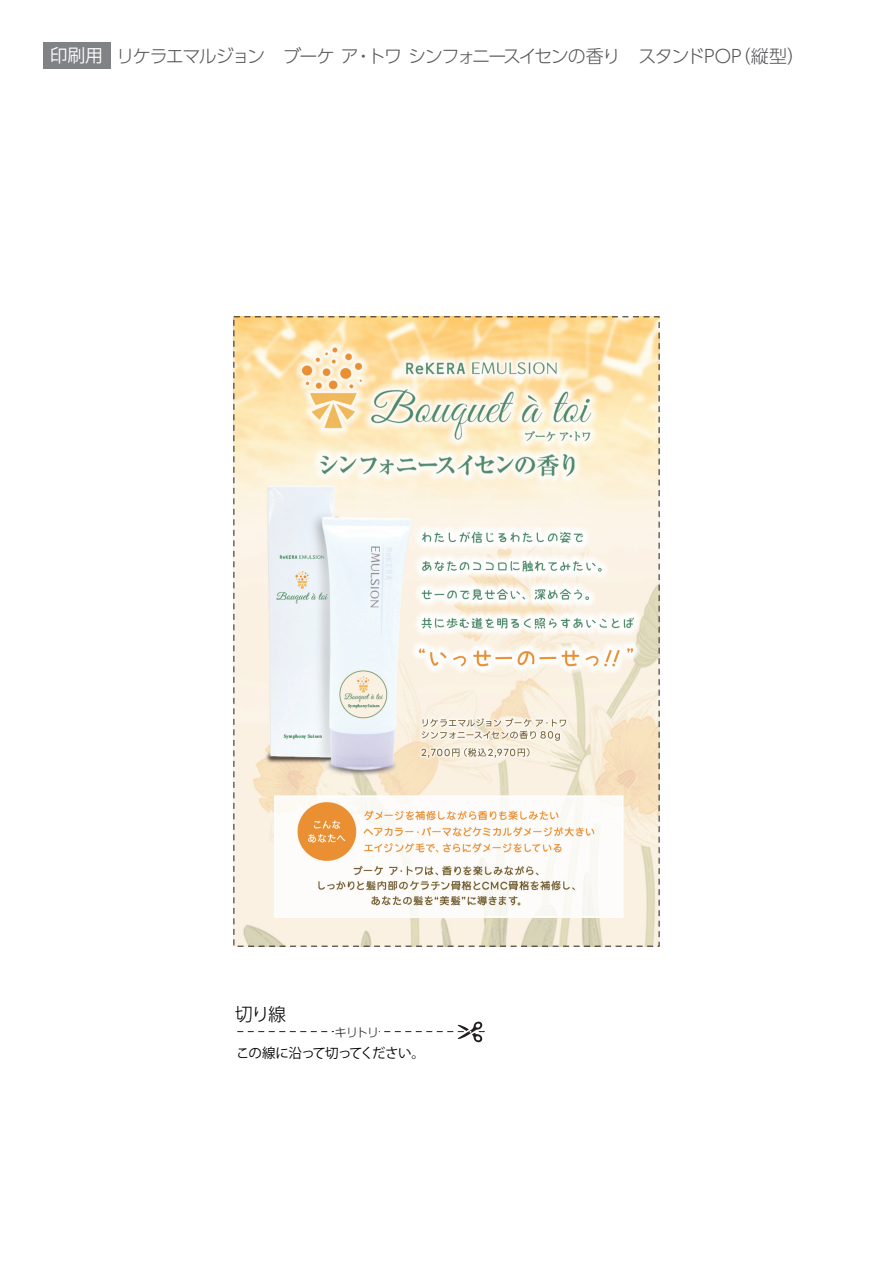
<style>
.page{position:relative;width:893px;height:1263px;background:#fff}
.page>*{position:absolute;margin:0;border:0;box-sizing:border-box;transform-origin:0 0}
.t1{font:300 18px "UD Shin Go Pro";letter-spacing:-.08em;color:#57585a}
.t2{font:300 18px "UD Shin Go Pro";color:#030303}
.t3{font:13.5px "Koz Go Pr 6 N";letter-spacing:-.045em;color:#030303}
.t4{font:300 12px "UD Shin Go Pro";color:#231f20}
.s1{font-family:"Koz Go Pr 6 N";font-weight:400;color:#fff}
</style>
<div class="page">
<img style="left:235px;top:318px;width:422px;height:626px">
<div style="left:43px;top:42px;width:68px;height:27px;background:#808285"></div>
<svg style="left:237px;top:1021px;width:248px;height:22px"></svg>
<p class="t1" style="left:50px;top:41px;width:757px"><span class="s1">印刷用</span> リケラエマルジョン　ブーケ ア・トワ シンフォニースイセンの香り　スタンドPOP（縦型）</p>
<p class="t2" style="left:235px;top:1000px;width:53px">切り線</p>
<p class="t3" style="left:236px;top:1045px;width:190px">この線に沿って切ってください。</p>
<p class="t4" style="left:335px;top:1022px;width:46px">キリトリ</p>
</div>
